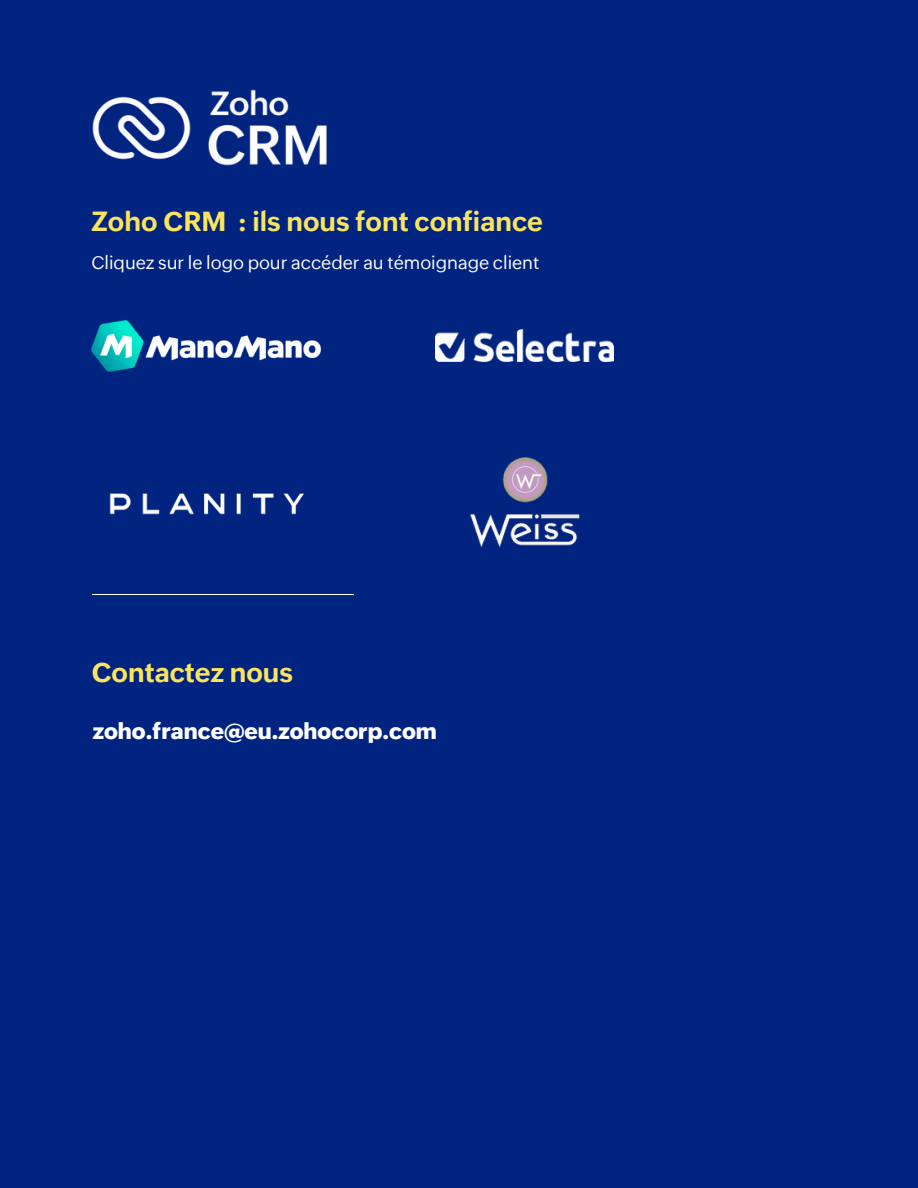
<style>
.page{position:relative;width:918px;height:1188px;background:#002480}
.page>*{position:absolute;margin:0;border:0;box-sizing:border-box;transform-origin:0 0}
.t1{font:700 27px "Zoho Puvi";color:#fae45d}
.t2{font:800 22.5px "Zoho Puvi";color:#fff}
.t3{font:18px "Zoho Puvi";color:#fff}
</style>
<div class="page">
<hr style="left:92px;top:594px;width:262px;height:1px;background:#fff">
<img style="left:91px;top:320px;width:230px;height:51px">
<img style="left:436px;top:329px;width:177px;height:33px">
<img style="left:109px;top:493px;width:195px;height:22px">
<img style="left:470px;top:457px;width:110px;height:90px">
<img style="left:92px;top:89px;width:235px;height:77px">
<p class="t1" style="left:91px;top:206px;width:453px">Zoho CRM : ils nous font confiance</p>
<p class="t3" style="left:91px;top:252px;width:450px">Cliquez sur le logo pour accéder au témoignage client</p>
<p class="t1" style="left:92px;top:657px;width:203px">Contactez nous</p>
<p class="t2" style="left:93px;top:719px;width:346px">zoho.france@eu.zohocorp.com</p>
</div>
